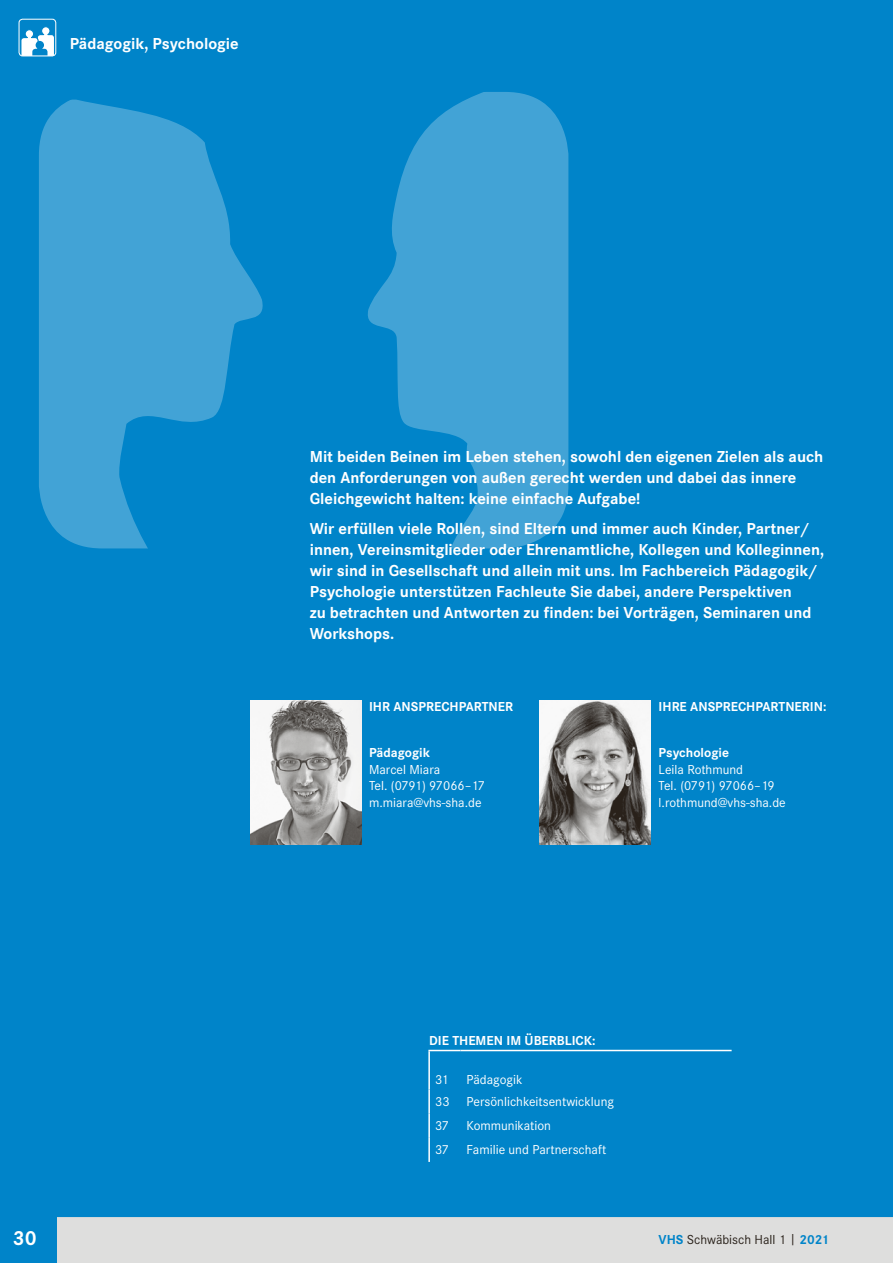
<style>
.page{position:relative;width:893px;height:1263px;background:#fff}
.page>*{position:absolute;margin:0;border:0;box-sizing:border-box;transform-origin:0 0}
.t1{font:700 21px "Corporate S";color:#fff}
.t2{font:700 16.5px/21px "Corporate S";color:#fff}
.t3{font:13.5px "Corporate S";color:#fff}
.t4{font:700 13.5px "Corporate S";color:#fff}
.t5{font:13.5px "Corporate S";color:#29211a}
.s1{font-weight:700;color:#0084c9}
</style>
<div class="page">
<div style="left:56px;top:1217px;width:837px;height:46px;background:#dededd"></div>
<div style="left:0;top:0;width:893px;height:1217px;background:#0084c9"></div>
<hr style="left:428px;top:1050px;width:32px;height:1px;background:#fff">
<hr style="left:460px;top:1050px;width:272px;height:1px;background:#fff">
<hr style="left:428px;top:1051px;width:2px;height:38px;background:#fff">
<hr style="left:428px;top:1089px;width:2px;height:25px;background:#fff">
<hr style="left:428px;top:1114px;width:2px;height:24px;background:#fff">
<hr style="left:428px;top:1138px;width:2px;height:24px;background:#fff">
<img style="left:250px;top:700px;width:112px;height:144px">
<img style="left:539px;top:700px;width:112px;height:144px">
<svg style="left:40px;top:100px;width:223px;height:448px;fill:#42a3d6"></svg>
<svg style="left:367px;top:93px;width:201px;height:455px;fill:#42a3d6"></svg>
<div style="left:16px;top:69px;width:576px;height:503px;border:23px solid #0084c9;border-radius:75px"></div>
<svg style="left:20px;top:26px;width:36px;height:30px"></svg>
<div style="left:19px;top:19px;width:37px;height:37px;border:1px solid #fff;border-radius:4px"></div>
<div style="left:0;top:1216px;width:56px;height:47px;background:#0084c9"></div>
<p class="t2" style="left:70px;top:33px;width:170px">Pädagogik, Psychologie</p>
<p class="t2" style="left:310px;top:446px;width:515px">Mit beiden Beinen im Leben stehen, sowohl den eigenen Zielen als auch den Anforderungen von außen gerecht werden und dabei das innere<br>Gleichgewicht halten: keine einfache Aufgabe!</p>
<p class="t2" style="left:310px;top:518px;width:516px">Wir erfüllen viele Rollen, sind Eltern und immer auch Kinder, Partner/ innen, Vereinsmitglieder oder Ehrenamtliche, Kollegen und Kolleginnen, wir sind in Gesellschaft und allein mit uns. Im Fachbereich Pädagogik/ Psychologie unterstützen Fachleute Sie dabei, andere Perspektiven<br>zu betrachten und Antworten zu finden: bei Vorträgen, Seminaren und Workshops.</p>
<p class="t4" style="left:369px;top:698px;width:146px">IHR ANSPRECHPARTNER</p>
<p class="t4" style="left:659px;top:698px;width:169px">IHRE ANSPRECHPARTNERIN:</p>
<p class="t4" style="left:369px;top:745px;width:62px">Pädagogik</p>
<p class="t4" style="left:659px;top:745px;width:72px">Psychologie</p>
<p class="t3" style="left:369px;top:762px;width:73px">Marcel Miara</p>
<p class="t3" style="left:659px;top:762px;width:86px">Leila Rothmund</p>
<p class="t3" style="left:369px;top:778px;width:117px">Tel. (0791) 97066–17</p>
<p class="t3" style="left:659px;top:778px;width:118px">Tel. (0791) 97066–19</p>
<p class="t3" style="left:369px;top:795px;width:114px">m.miara@vhs-sha.de</p>
<p class="t3" style="left:659px;top:795px;width:129px">l.rothmund@vhs-sha.de</p>
<p class="t4" style="left:429px;top:1032px;width:168px">DIE THEMEN IM ÜBERBLICK:</p>
<p class="t3" style="left:435px;top:1071px;width:15px">31</p>
<p class="t3" style="left:466px;top:1071px;width:58px">Pädagogik</p>
<p class="t3" style="left:435px;top:1094px;width:16px">33</p>
<p class="t3" style="left:466px;top:1094px;width:149px">Persönlichkeitsentwicklung</p>
<p class="t3" style="left:435px;top:1118px;width:15px">37</p>
<p class="t3" style="left:466px;top:1118px;width:86px">Kommunikation</p>
<p class="t3" style="left:435px;top:1142px;width:15px">37</p>
<p class="t3" style="left:466px;top:1142px;width:141px">Familie und Partnerschaft</p>
<p class="t1" style="left:13px;top:1226px;width:25px">30</p>
<p class="t5" style="left:658px;top:1231px;width:172px"><span class="s1">VHS</span> Schwäbisch Hall 1 | <span class="s1">2021</span></p>
</div>
